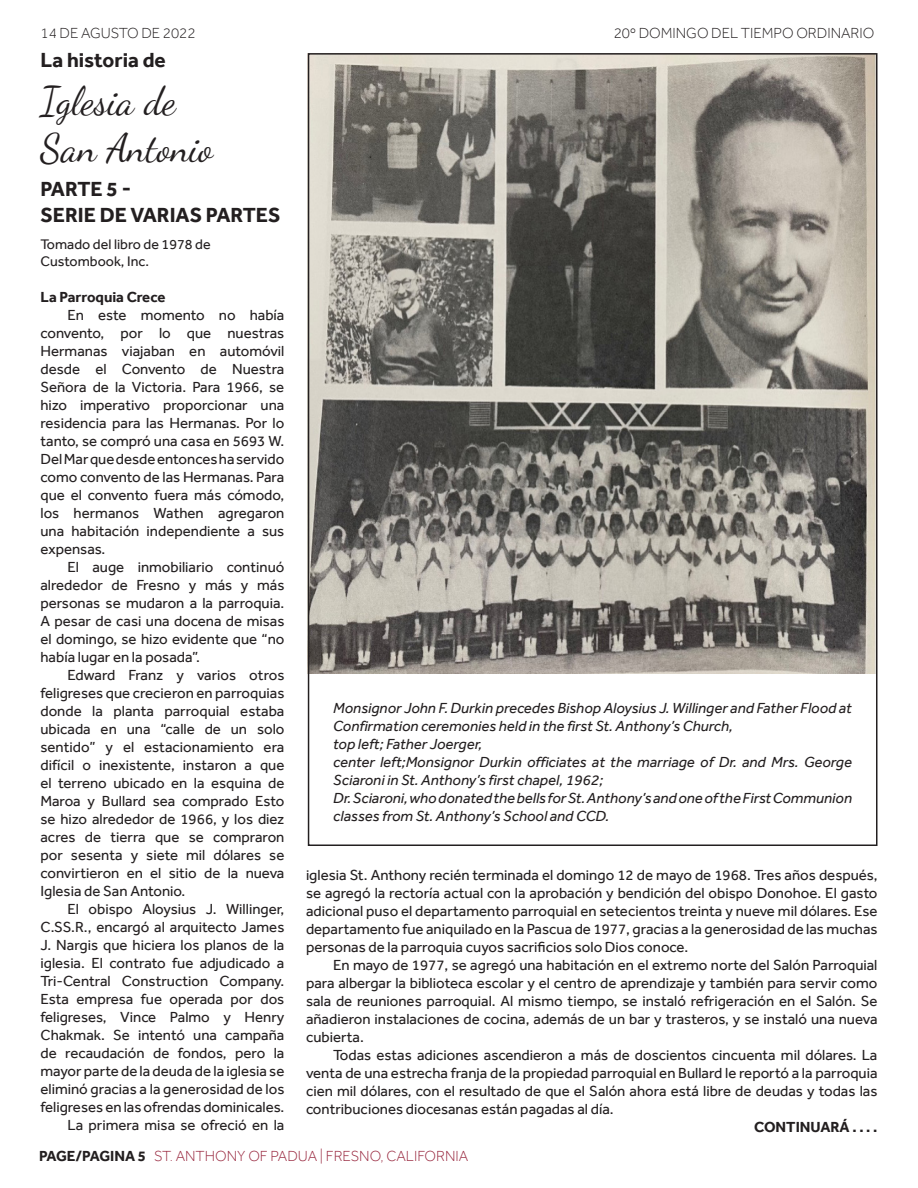
<style>
.page{position:relative;width:918px;height:1188px;background:#fff}
.page>*{position:absolute;margin:0;border:0;box-sizing:border-box;transform-origin:0 0}
.t1{font:39px "Dancing Script";color:#231f20}
.t2{font:700 21px/25.2px "Effra";color:#231f20}
.Body_Text{font:15px/18px "Effra";color:#231f20;text-align:justify}
.t3{font:italic 15px/18px "Effra";color:#231f20}
.t4{font:300 15px "Effra";color:#98273e}
.t5{font:300 15px "Effra";color:#231f20}
.t6{font:700 15px "Effra";color:#231f20}
.t7{font:14.25px/17.1px "Effra";color:#231f20}
.s1{font-weight:700;color:#231f20}
</style>
<div class="page">
<img style="left:311px;top:56px;width:564px;height:618px">
<p class="t5" style="left:40px;top:24px;width:157px">14 DE AGUSTO DE 2022</p>
<p class="t5" style="left:614px;top:24px;width:262px">20º DOMINGO DEL TIEMPO ORDINARIO</p>
<p class="t2" style="left:40px;top:47px;width:127px">La historia de</p>
<p class="t1" style="left:40px;top:71px;width:137px">Iglesia de</p>
<p class="t1" style="left:40px;top:118px;width:174px">San Antonio</p>
<p class="t2" style="left:40px;top:177px;width:242px">PARTE 5 -<br>SERIE DE VARIAS PARTES</p>
<p class="t7" style="left:40px;top:236px;width:172px">Tomado del libro de 1978 de<br>Custombook, Inc.</p>
<p class="t6" style="left:40px;top:288px;width:126px">La Parroquia Crece</p>
<p class="Body_Text" style="left:40px;top:306px;width:245px;text-indent:27px">En este momento no había convento, por lo que nuestras Hermanas viajaban en automóvil desde el Convento de Nuestra Señora de la Victoria. Para 1966, se hizo imperativo proporcionar una residencia para las Hermanas. Por lo tanto, se compró una casa en 5693 W.<br>Del Mar que desde entonces ha servido como convento de las Hermanas. Para que el convento fuera más cómodo, los hermanos Wathen agregaron una habitación independiente a sus expensas.</p>
<p class="Body_Text" style="left:40px;top:558px;width:245px;text-indent:27px">El auge inmobiliario continuó alrededor de Fresno y más y más personas se mudaron a la parroquia.<br>A pesar de casi una docena de misas el domingo, se hizo evidente que “no había lugar en la posada”.</p>
<p class="Body_Text" style="left:40px;top:666px;width:245px;text-indent:27px">Edward Franz y varios otros feligreses que crecieron en parroquias donde la planta parroquial estaba ubicada en una “calle de un solo sentido” y el estacionamiento era difícil o inexistente, instaron a que el terreno ubicado en la esquina de Maroa y Bullard sea comprado Esto se hizo alrededor de 1966, y los diez acres de tierra que se compraron por sesenta y siete mil dólares se convirtieron en el sitio de la nueva Iglesia de San Antonio.</p>
<p class="Body_Text" style="left:40px;top:900px;width:245px;text-indent:27px">El obispo Aloysius J. Willinger, C.SS.R., encargó al arquitecto James J. Nargis que hiciera los planos de la iglesia. El contrato fue adjudicado a Tri-Central Construction Company.<br>Esta empresa fue operada por dos feligreses, Vince Palmo y Henry Chakmak. Se intentó una campaña de recaudación de fondos, pero la mayor parte de la deuda de la iglesia se eliminó gracias a la generosidad de los feligreses en las ofrendas dominicales.</p>
<p class="Body_Text" style="left:68px;top:1116px;width:218px">La primera misa se ofreció en la</p>
<p class="t3" style="left:333px;top:698px;width:520px">Monsignor John F. Durkin precedes Bishop Aloysius J. Willinger and Father Flood at<br>Confirmation ceremonies held in the first St. Anthony’s Church,</p>
<p class="t3" style="left:333px;top:734px;width:151px">top left; Father Joerger,</p>
<p class="t3" style="left:333px;top:752px;width:520px">center left;Monsignor Durkin officiates at the marriage of Dr. and Mrs. George<br>Sciaroni in St. Anthony’s first chapel, 1962;</p>
<p class="t3" style="left:333px;top:788px;width:520px">Dr. Sciaroni, who donated the bells for St. Anthony’s and one of the First Communion classes from St. Anthony’s School and CCD.</p>
<p class="Body_Text" style="left:306px;top:866px;width:573px">iglesia St. Anthony recién terminada el domingo 12 de mayo de 1968. Tres años después, se agregó la rectoría actual con la aprobación y bendición del obispo Donohoe. El gasto adicional puso el departamento parroquial en setecientos treinta y nueve mil dólares. Ese departamento fue aniquilado en la Pascua de 1977, gracias a la generosidad de las muchas personas de la parroquia cuyos sacrificios solo Dios conoce.</p>
<p class="Body_Text" style="left:306px;top:956px;width:573px;text-indent:27px">En mayo de 1977, se agregó una habitación en el extremo norte del Salón Parroquial para albergar la biblioteca escolar y el centro de aprendizaje y también para servir como sala de reuniones parroquial. Al mismo tiempo, se instaló refrigeración en el Salón. Se añadieron instalaciones de cocina, además de un bar y trasteros, y se instaló una nueva cubierta.</p>
<p class="Body_Text" style="left:306px;top:1046px;width:573px;text-indent:27px">Todas estas adiciones ascendieron a más de doscientos cincuenta mil dólares. La venta de una estrecha franja de la propiedad parroquial en Bullard le reportó a la parroquia cien mil dólares, con el resultado de que el Salón ahora está libre de deudas y todas las contribuciones diocesanas están pagadas al día.</p>
<p class="t6" style="left:754px;top:1118px;width:125px">CONTINUARÁ . . . .</p>
<p class="t4" style="left:39px;top:1147px;width:431px"><span class="s1">PAGE/PAGINA 5</span> ST. ANTHONY OF PADUA | FRESNO, CALIFORNIA</p>
</div>
